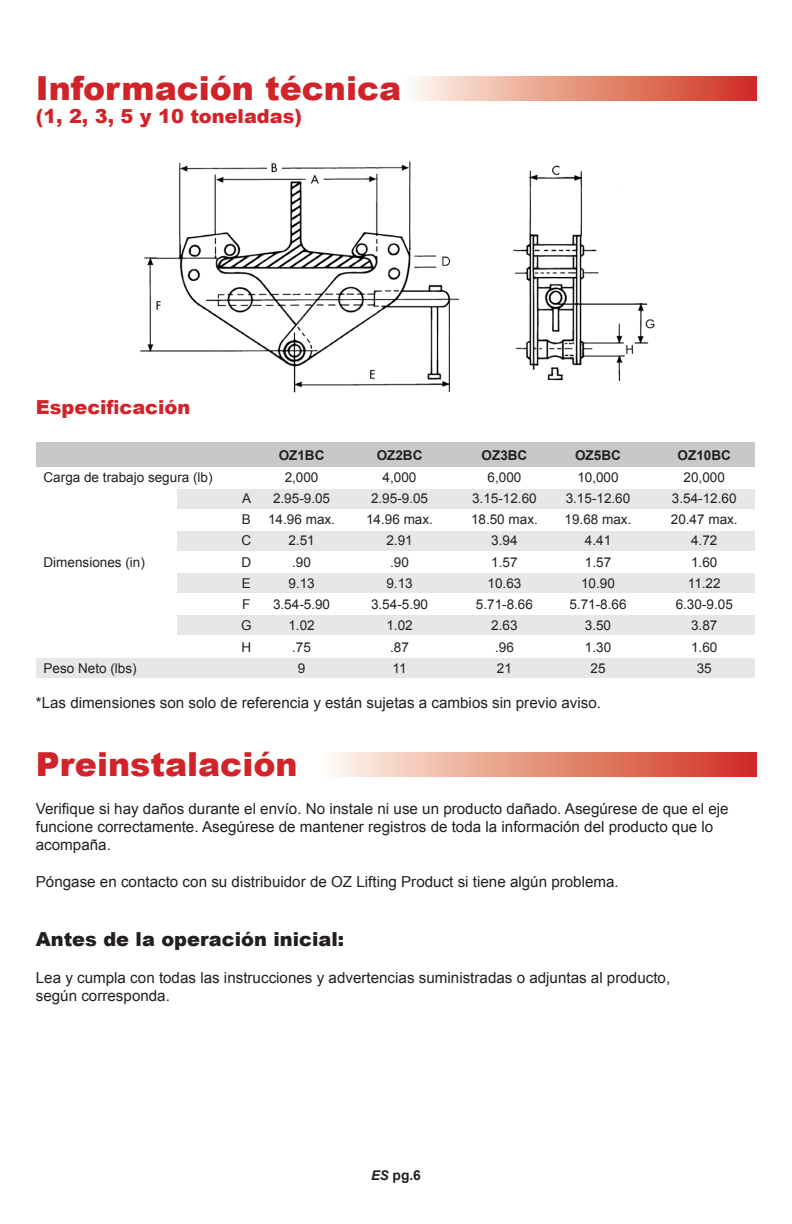
<style>
.page{position:relative;width:792px;height:1224px;background:#fff}
.page>*{position:absolute;margin:0;border:0;box-sizing:border-box;transform-origin:0 0}
.Cover_Title{font:900 33.2px "Arial";color:#d1232a}
.t1{font:900 19.4px "Arial";color:#d1232a}
.t2{font:900 19.4px "Arial";color:#231f20}
.Paragraph{font:15.2px/18.2px "Arial";color:#231f20}
.pg_number{font:700 13.8px "Arial";color:#231f20}
.t3{font:13.6px "Arial";color:#231f20}
.t4{font:700 13.6px "Arial";color:#231f20}
.s1{font-style:italic;font-size:13.4px}
</style>
<div class="page">
<svg style="left:414px;top:76px;width:342px;height:24px;background:#e5907e"></svg>
<svg style="left:333px;top:752px;width:423px;height:24px;background:#e5907e"></svg>
<img style="left:140px;top:161px;width:515px;height:231px">
<div style="left:177px;top:489px;width:578px;height:19px;background:#e6e7e9"></div>
<div style="left:177px;top:531px;width:578px;height:19px;background:#e6e7e9"></div>
<div style="left:177px;top:573px;width:578px;height:20px;background:#e6e7e9"></div>
<div style="left:177px;top:616px;width:578px;height:19px;background:#e6e7e9"></div>
<div style="left:36px;top:658px;width:719px;height:20px;background:#e6e7e9"></div>
<div style="left:36px;top:442px;width:719px;height:24px;background:#c7c8ca"></div>
<p class="Cover_Title" style="left:36px;top:64px;width:367px">Información técnica</p>
<p class="t1" style="left:36px;top:102px;width:268px">(1, 2, 3, 5 y 10 toneladas)</p>
<p class="t1" style="left:36px;top:393px;width:156px">Especificación</p>
<p class="t4" style="left:279px;top:447px;width:47px">OZ1BC</p>
<p class="t4" style="left:377px;top:447px;width:47px">OZ2BC</p>
<p class="t4" style="left:482px;top:447px;width:47px">OZ3BC</p>
<p class="t4" style="left:575px;top:447px;width:47px">OZ5BC</p>
<p class="t4" style="left:678px;top:447px;width:55px">OZ10BC</p>
<p class="t3" style="left:44px;top:468px;width:171px">Carga de trabajo segura (lb)</p>
<p class="t3" style="left:285px;top:468px;width:35px">2,000</p>
<p class="t3" style="left:383px;top:468px;width:35px">4,000</p>
<p class="t3" style="left:488px;top:468px;width:35px">6,000</p>
<p class="t3" style="left:577px;top:468px;width:43px">10,000</p>
<p class="t3" style="left:684px;top:468px;width:43px">20,000</p>
<p class="t3" style="left:242px;top:489px;width:11px">A</p>
<p class="t3" style="left:273px;top:489px;width:59px">2.95-9.05</p>
<p class="t3" style="left:371px;top:489px;width:59px">2.95-9.05</p>
<p class="t3" style="left:472px;top:489px;width:66px">3.15-12.60</p>
<p class="t3" style="left:566px;top:489px;width:66px">3.15-12.60</p>
<p class="t3" style="left:672px;top:489px;width:66px">3.54-12.60</p>
<p class="t3" style="left:242px;top:510px;width:11px">B</p>
<p class="t3" style="left:268px;top:510px;width:68px">14.96 max.</p>
<p class="t3" style="left:366px;top:510px;width:68px">14.96 max.</p>
<p class="t3" style="left:471px;top:510px;width:68px">18.50 max.</p>
<p class="t3" style="left:565px;top:510px;width:68px">19.68 max.</p>
<p class="t3" style="left:671px;top:510px;width:68px">20.47 max.</p>
<p class="t3" style="left:242px;top:532px;width:11px">C</p>
<p class="t3" style="left:288px;top:532px;width:28px">2.51</p>
<p class="t3" style="left:386px;top:532px;width:28px">2.91</p>
<p class="t3" style="left:491px;top:532px;width:28px">3.94</p>
<p class="t3" style="left:585px;top:532px;width:28px">4.41</p>
<p class="t3" style="left:691px;top:532px;width:28px">4.72</p>
<p class="t3" style="left:44px;top:553px;width:103px">Dimensiones (in)</p>
<p class="t3" style="left:242px;top:553px;width:11px">D</p>
<p class="t3" style="left:292px;top:553px;width:20px">.90</p>
<p class="t3" style="left:390px;top:553px;width:20px">.90</p>
<p class="t3" style="left:491px;top:553px;width:28px">1.57</p>
<p class="t3" style="left:585px;top:553px;width:28px">1.57</p>
<p class="t3" style="left:691px;top:553px;width:28px">1.60</p>
<p class="t3" style="left:242px;top:574px;width:11px">E</p>
<p class="t3" style="left:288px;top:574px;width:28px">9.13</p>
<p class="t3" style="left:386px;top:574px;width:28px">9.13</p>
<p class="t3" style="left:488px;top:574px;width:35px">10.63</p>
<p class="t3" style="left:581px;top:574px;width:35px">10.90</p>
<p class="t3" style="left:688px;top:574px;width:34px">11.22</p>
<p class="t3" style="left:242px;top:595px;width:10px">F</p>
<p class="t3" style="left:273px;top:595px;width:59px">3.54-5.90</p>
<p class="t3" style="left:371px;top:595px;width:59px">3.54-5.90</p>
<p class="t3" style="left:476px;top:595px;width:59px">5.71-8.66</p>
<p class="t3" style="left:569px;top:595px;width:59px">5.71-8.66</p>
<p class="t3" style="left:676px;top:595px;width:59px">6.30-9.05</p>
<p class="t3" style="left:241px;top:617px;width:12px">G</p>
<p class="t3" style="left:288px;top:617px;width:28px">1.02</p>
<p class="t3" style="left:386px;top:617px;width:28px">1.02</p>
<p class="t3" style="left:491px;top:617px;width:28px">2.63</p>
<p class="t3" style="left:585px;top:617px;width:28px">3.50</p>
<p class="t3" style="left:691px;top:617px;width:28px">3.87</p>
<p class="t3" style="left:242px;top:638px;width:11px">H</p>
<p class="t3" style="left:292px;top:638px;width:20px">.75</p>
<p class="t3" style="left:390px;top:638px;width:20px">.87</p>
<p class="t3" style="left:495px;top:638px;width:20px">.96</p>
<p class="t3" style="left:585px;top:638px;width:28px">1.30</p>
<p class="t3" style="left:691px;top:638px;width:28px">1.60</p>
<p class="t3" style="left:44px;top:659px;width:95px">Peso Neto (lbs)</p>
<p class="t3" style="left:298px;top:659px;width:9px">9</p>
<p class="t3" style="left:393px;top:659px;width:16px">11</p>
<p class="t3" style="left:497px;top:659px;width:17px">21</p>
<p class="t3" style="left:591px;top:659px;width:17px">25</p>
<p class="t3" style="left:697px;top:659px;width:17px">35</p>
<p class="Paragraph" style="left:36px;top:694px;width:567px">*Las dimensiones son solo de referencia y están sujetas a cambios sin previo aviso.</p>
<p class="Cover_Title" style="left:36px;top:740px;width:263px">Preinstalación</p>
<p class="Paragraph" style="left:36px;top:800px;width:694px">Verifique si hay daños durante el envío. No instale ni use un producto dañado. Asegúrese de que el eje funcione correctamente. Asegúrese de mantener registros de toda la información del producto que lo acompaña.</p>
<p class="Paragraph" style="left:36px;top:873px;width:585px">Póngase en contacto con su distribuidor de OZ Lifting Product si tiene algún problema.</p>
<p class="t2" style="left:36px;top:925px;width:310px">Antes de la operación inicial:</p>
<p class="Paragraph" style="left:36px;top:969px;width:636px">Lea y cumpla con todas las instrucciones y advertencias suministradas o adjuntas al producto, según corresponda.</p>
<p class="pg_number" style="left:371px;top:1167px;width:51px"><span class="s1">ES</span> pg.6</p>
</div>
